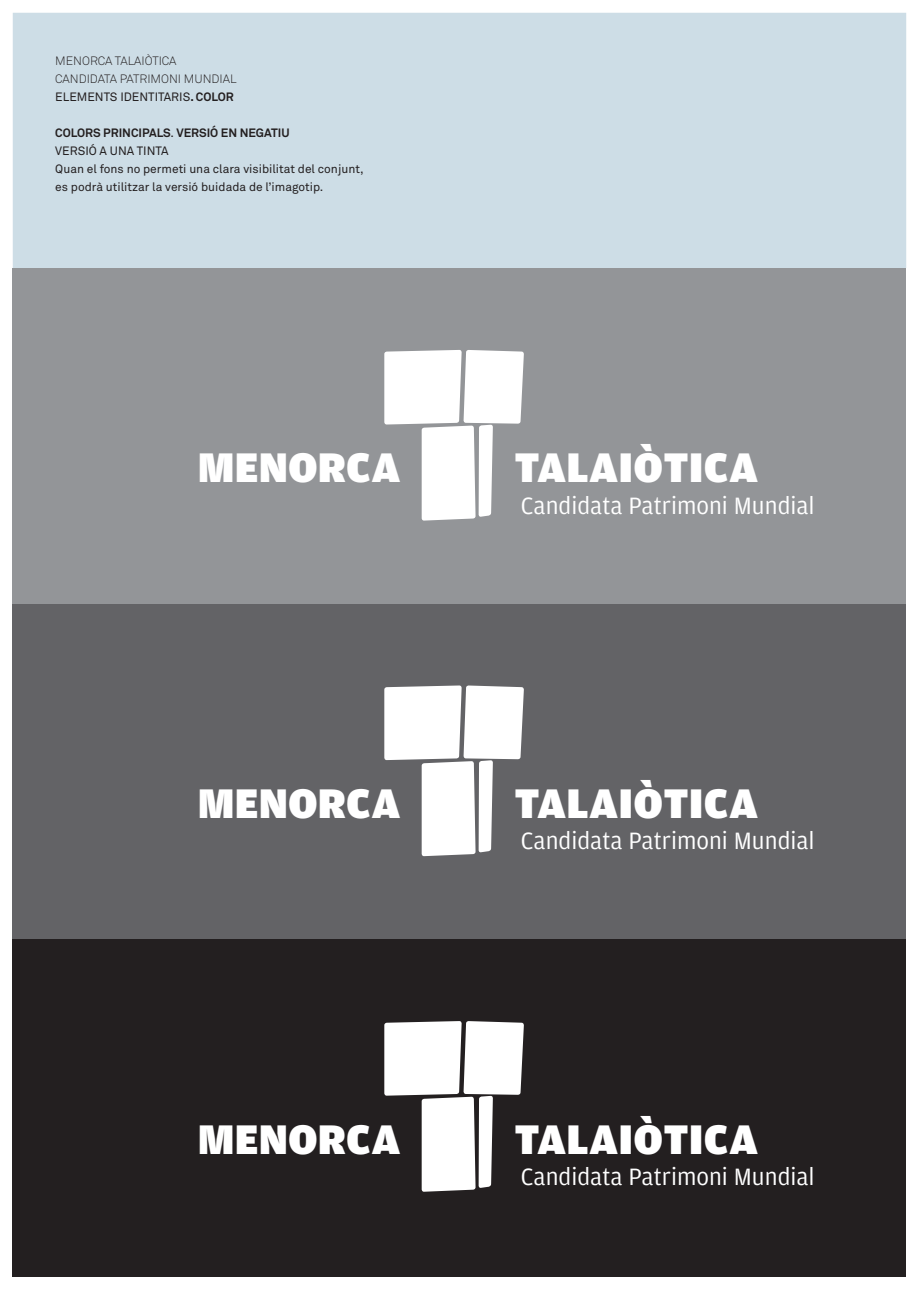
<style>
.page{position:relative;width:919px;height:1289px;background:#fff}
.page>*{position:absolute;margin:0;border:0;box-sizing:border-box;transform-origin:0 0}
.t1{font:900 43.95px "Amplitude";letter-spacing:.02em;color:#fff}
.t2{font:25.05px "Amplitude";color:#fff}
.t3{font:12px/18px "Akkurat";color:#231f20}
.t4{font:300 12px/18px "Akkurat";color:#231f20}
.s1{font-weight:400}
.s2{font-weight:700}
</style>
<div class="page">
<div style="left:13px;top:268px;width:893px;height:338px;background:#939598"></div>
<div style="left:13px;top:603px;width:893px;height:338px;background:#636366"></div>
<div style="left:13px;top:939px;width:893px;height:337px;background:#231f20"></div>
<div style="left:14px;top:14px;width:891px;height:253px;background:#cddde6"></div>
<div style="left:13px;top:13px;width:893px;height:255px;border:2px solid #cddde6"></div>
<svg style="left:384px;top:350px;width:140px;height:170px"></svg>
<svg style="left:384px;top:685px;width:140px;height:171px"></svg>
<svg style="left:384px;top:1021px;width:140px;height:170px"></svg>
<p class="t4" style="left:55px;top:51px;width:183px">MENORCA TALAIÒTICA<br>CANDIDATA PATRIMONI MUNDIAL<br><span class="s1">ELEMENTS IDENTITARIS</span><span class="s2">. COLOR</span></p>
<p class="t3" style="left:55px;top:124px;width:310px"><span class="s2">COLORS PRINCIPALS</span>. <span class="s2">VERSIÓ EN NEGATIU<br></span>VERSIÓ A UNA TINTA<br>Quan el fons no permeti una clara visibilitat del conjunt, es podrà utilitzar la versió buidada de l’imagotip.</p>
<h1 class="t1" style="left:198px;top:443px;width:204px">MENORCA</h1>
<h1 class="t1" style="left:198px;top:778px;width:204px">MENORCA</h1>
<h1 class="t1" style="left:198px;top:1114px;width:204px">MENORCA</h1>
<h1 class="t1" style="left:515px;top:443px;width:244px">TALAIÒTICA</h1>
<h2 class="t2" style="left:521px;top:491px;width:295px">Candidata Patrimoni Mundial</h2>
<h1 class="t1" style="left:515px;top:778px;width:244px">TALAIÒTICA</h1>
<h2 class="t2" style="left:521px;top:827px;width:295px">Candidata Patrimoni Mundial</h2>
<h1 class="t1" style="left:515px;top:1114px;width:244px">TALAIÒTICA</h1>
<h2 class="t2" style="left:521px;top:1162px;width:295px">Candidata Patrimoni Mundial</h2>
</div>
